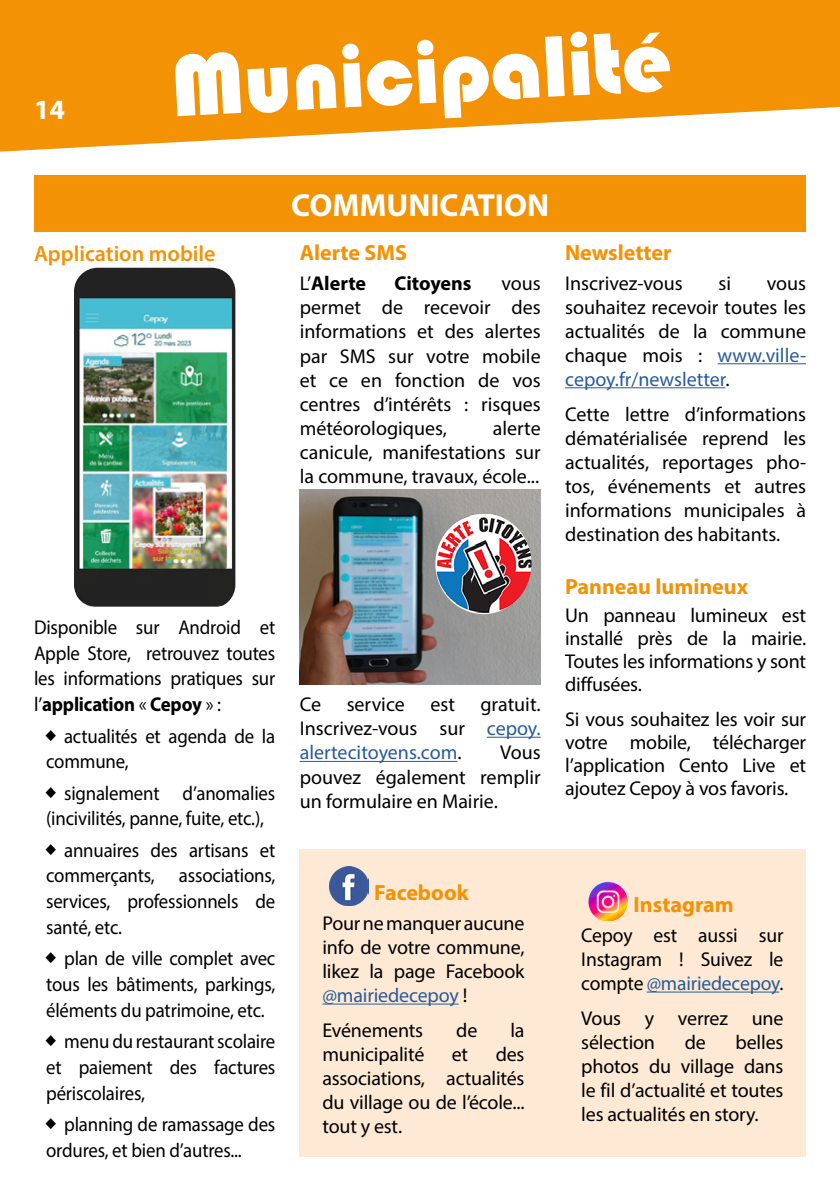
<style>
.page{position:relative;width:840px;height:1191px;background:#fff}
.page>*{position:absolute;margin:0;border:0;box-sizing:border-box;transform-origin:0 0}
.t1{font:90px "Bauhaus 93";color:#fff}
.t2{font:700 32px "Myriad Pro";color:#fff}
.t3{font:700 28px "Myriad Pro";color:#fff}
.t4{font:700 22px "Myriad Pro";color:#f39205}
.t5{font:600 22px "Myriad Pro";color:#f39205}
.t6{font:20px/24px "Myriad Pro";letter-spacing:-.01em;color:#000;text-align:justify}
.t7{font:20px/25.8px "Myriad Pro";letter-spacing:-.01em;color:#000;text-align:justify;scale:.94 1}
.t8{font:700 20px "Myriad Pro";color:#000}
.s1{font-weight:700}
.s2{font-weight:400}
.s3{color:#275b9b}
</style>
<div class="page">
<svg style="left:0;top:0;width:839px;height:152px;background:#f4a22a"></svg>
<hr style="left:717px;top:363px;width:88px;height:1px;background:#275b9b">
<hr style="left:565px;top:387px;width:160px;height:1px;background:#275b9b">
<hr style="left:486px;top:736px;width:54px;height:1px;background:#275b9b">
<hr style="left:299px;top:761px;width:158px;height:1px;background:#275b9b">
<img style="left:299px;top:489px;width:241px;height:195px">
<img style="left:435px;top:513px;width:96px;height:101px">
<div style="left:34px;top:175px;width:771px;height:57px;background:#f39205"></div>
<img style="left:74px;top:268px;width:161px;height:339px">
<div style="left:299px;top:849px;width:506px;height:308px;background:#feead4"></div>
<hr style="left:322px;top:1003px;width:136px;height:1px;background:#275b9b">
<hr style="left:646px;top:991px;width:133px;height:1px;background:#275b9b">
<img style="left:588px;top:881px;width:39px;height:39px">
<img style="left:329px;top:866px;width:39px;height:39px">
<h3 class="t3" style="left:34px;top:92px;width:32px">14</h3>
<h1 class="t1" style="left:168px;top:36px;width:502px;rotate:-3deg">Municipalité</h1>
<h2 class="t2" style="left:291px;top:184px;width:259px">COMMUNICATION</h2>
<p class="t5" style="left:34px;top:239px;width:183px">Application mobile</p>
<p class="t7" style="left:34px;top:614px;width:258px">Disponible sur Android et Apple Store, retrouvez toutes les informations pratiques sur l’<span class="s1">application</span> « <span class="s1">Cepoy</span> » :</p>
<p class="t7" style="left:46px;top:722px;width:245px;text-indent:18px">actualités et agenda de la commune,</p>
<p class="t7" style="left:46px;top:779px;width:245px;text-indent:18px">signalement d’anomalies (incivilités, panne, fuite, etc.),</p>
<p class="t7" style="left:46px;top:837px;width:245px;text-indent:18px">annuaires des artisans et commerçants, associations, services, professionnels de santé, etc.</p>
<p class="t7" style="left:46px;top:945px;width:245px;text-indent:18px">plan de ville complet avec tous les bâtiments, parkings, éléments du patrimoine, etc.</p>
<p class="t7" style="left:46px;top:1028px;width:245px;text-indent:18px">menu du restaurant scolaire et paiement des factures périscolaires,</p>
<p class="t7" style="left:46px;top:1111px;width:245px;text-indent:18px">planning de ramassage des ordures, et bien d’autres...</p>
<p class="t4" style="left:299px;top:238px;width:109px">Alerte SMS</p>
<p class="t8" style="left:299px;top:270px;width:68px"><span class="s2">L’</span>Alerte</p>
<p class="t8" style="left:394px;top:270px;width:79px">Citoyens</p>
<p class="t6" style="left:299px;top:271px;width:242px;text-indent:201px">vous permet de recevoir des informations et des alertes par SMS sur votre mobile et ce en fonction de vos centres d’intérêts : risques météorologiques,</p>
<p class="t6" style="left:299px;top:416px;width:242px;text-indent:193px">alerte canicule, manifestations sur la commune, travaux, école...</p>
<p class="t6" style="left:299px;top:692px;width:23px">Ce</p>
<p class="t6" style="left:346px;top:692px;width:60px">service</p>
<p class="t6" style="left:430px;top:692px;width:26px">est</p>
<p class="t6" style="left:299px;top:692px;width:242px;text-indent:181px">gratuit.<br>Inscrivez-vous sur <span class="s3">cepoy. alertecitoyens.com</span>.</p>
<p class="t6" style="left:299px;top:740px;width:242px;text-indent:200px">Vous pouvez également remplir un formulaire en Mairie.</p>
<p class="t4" style="left:565px;top:238px;width:108px">Newsletter</p>
<p class="t6" style="left:565px;top:271px;width:119px">Inscrivez-vous</p>
<p class="t6" style="left:718px;top:271px;width:14px">si</p>
<p class="t6" style="left:565px;top:271px;width:242px;text-indent:201px">vous souhaitez recevoir toutes les actualités de la commune chaque mois : <span class="s3">www.ville&shy;cepoy.fr/newsletter</span>.</p>
<p class="t6" style="left:565px;top:402px;width:242px">Cette lettre d’informations dématérialisée reprend les actualités, reportages pho&shy;tos, événements et autres informations municipales à destination des habitants.</p>
<p class="t4" style="left:565px;top:572px;width:184px">Panneau lumineux</p>
<p class="t6" style="left:565px;top:603px;width:242px;line-height:23px">Un panneau lumineux est installé près de la mairie.<br>Toutes les informations y sont diffusées.</p>
<p class="t6" style="left:565px;top:707px;width:242px;line-height:23px">Si vous souhaitez les voir sur votre mobile, télécharger l’application Cento Live et ajoutez Cepoy à vos favoris.</p>
<p class="t4" style="left:374px;top:878px;width:96px">Facebook</p>
<p class="t6" style="left:322px;top:911px;width:203px">Pour ne manquer aucune info de votre commune, likez la page Facebook <span class="s3">@mairiedecepoy</span> !</p>
<p class="t6" style="left:322px;top:1018px;width:102px">Evénements</p>
<p class="t6" style="left:456px;top:1018px;width:23px">de</p>
<p class="t6" style="left:510px;top:1018px;width:16px">la</p>
<p class="t6" style="left:322px;top:1042px;width:103px">municipalité</p>
<p class="t6" style="left:451px;top:1042px;width:18px">et</p>
<p class="t6" style="left:322px;top:1042px;width:203px;text-indent:173px">des associations, actualités du village ou de l’école... tout y est.</p>
<p class="t4" style="left:633px;top:890px;width:101px">Instagram</p>
<p class="t6" style="left:581px;top:923px;width:203px">Cepoy est aussi sur Instagram ! Suivez le compte <span class="s3">@mairiedecepoy</span>.</p>
<p class="t6" style="left:581px;top:1006px;width:203px">Vous y verrez une sélection</p>
<p class="t6" style="left:581px;top:1030px;width:203px;text-indent:154px">belles photos du village dans le fil d’actualité et toutes les actualités en story.</p>
<p class="t6" style="left:684px;top:1030px;width:23px">de</p>
</div>
